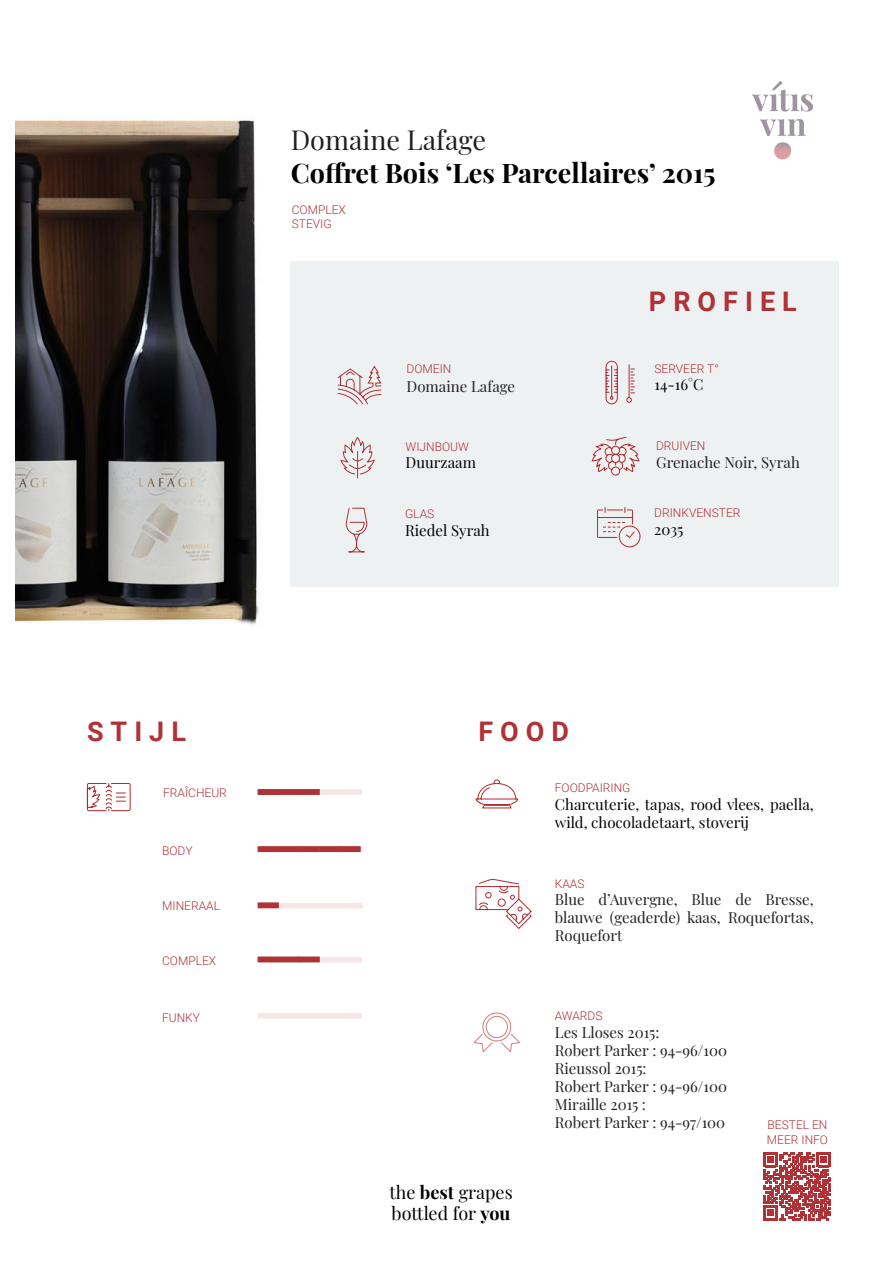
<style>
.page{position:relative;width:893px;height:1263px;background:#fff}
.page>*{position:absolute;margin:0;border:0;box-sizing:border-box;transform-origin:0 0}
.t1{font:700 27px "Playfair Display";color:#000001}
.t2{font:700 27px "Roboto";letter-spacing:.26em;color:#b03136}
.t3{font:27px "Playfair Display";color:#231f20}
.t4{font:18px/21.6px "Playfair Display";color:#000001}
.t5{font:15px/18px "Playfair Display";color:#231f20;text-align:justify}
.t6{font:15px/18px "Playfair Display";color:#000001}
.t7{font:300 12px/14.4px "Roboto";color:#b03136}
.s1{font-weight:700}
</style>
<div class="page">
<img style="left:752px;top:81px;width:61px;height:79px">
<div style="left:290px;top:261px;width:549px;height:325px;background:#edf1f2"></div>
<img style="left:16px;top:118px;width:243px;height:674px">
<svg style="left:337px;top:365px;width:45px;height:40px"></svg>
<svg style="left:340px;top:437px;width:35px;height:42px"></svg>
<svg style="left:591px;top:437px;width:49px;height:39px"></svg>
<svg style="left:605px;top:360px;width:30px;height:45px"></svg>
<svg style="left:345px;top:507px;width:23px;height:46px"></svg>
<svg style="left:597px;top:507px;width:44px;height:41px"></svg>
<div style="left:258px;top:789px;width:104px;height:6px;background:#f6e8e8"></div>
<svg style="left:86px;top:783px;width:45px;height:28px"></svg>
<div style="left:258px;top:903px;width:105px;height:5px;background:#f6e8e8"></div>
<div style="left:258px;top:1013px;width:104px;height:6px;background:#f6e8e8"></div>
<svg style="left:258px;top:957px;width:104px;height:6px"></svg>
<svg style="left:258px;top:789px;width:20px;height:6px"></svg>
<div style="left:258px;top:846px;width:104px;height:6px;background:#f6e8e8"></div>
<svg style="left:278px;top:789px;width:20px;height:6px"></svg>
<svg style="left:298px;top:789px;width:22px;height:6px"></svg>
<svg style="left:258px;top:846px;width:20px;height:6px"></svg>
<svg style="left:278px;top:846px;width:20px;height:6px"></svg>
<svg style="left:298px;top:846px;width:21px;height:6px"></svg>
<svg style="left:319px;top:846px;width:20px;height:6px"></svg>
<svg style="left:339px;top:846px;width:22px;height:6px"></svg>
<svg style="left:258px;top:902px;width:21px;height:6px"></svg>
<svg style="left:258px;top:956px;width:20px;height:6px"></svg>
<svg style="left:278px;top:956px;width:20px;height:6px"></svg>
<svg style="left:298px;top:956px;width:22px;height:6px"></svg>
<svg style="left:475px;top:779px;width:44px;height:30px"></svg>
<svg style="left:475px;top:878px;width:57px;height:51px"></svg>
<svg style="left:473px;top:1012px;width:47px;height:40px"></svg>
<svg style="left:763px;top:1153px;width:68px;height:67px"></svg>
<p class="t3" style="left:291px;top:119px;width:197px">Domaine Lafage</p>
<p class="t1" style="left:291px;top:151px;width:426px">Coffret Bois ‘Les Parcellaires’ 2015</p>
<p class="t7" style="left:292px;top:202px;width:56px">COMPLEX<br>STEVIG</p>
<p class="t7" style="left:407px;top:361px;width:46px">DOMEIN</p>
<p class="t2" style="left:649px;top:283px;width:149px">PROFIEL</p>
<p class="t7" style="left:654px;top:361px;width:66px">SERVEER T°</p>
<p class="t5" style="left:407px;top:376px;width:110px">Domaine Lafage</p>
<p class="t6" style="left:654px;top:375px;width:50px">14-16°C</p>
<p class="t7" style="left:406px;top:439px;width:65px">WIJNBOUW</p>
<p class="t6" style="left:406px;top:452px;width:72px">Duurzaam</p>
<p class="t7" style="left:656px;top:438px;width:51px">DRUIVEN</p>
<p class="t5" style="left:656px;top:452px;width:145px">Grenache Noir, Syrah</p>
<p class="t7" style="left:405px;top:506px;width:31px">GLAS</p>
<p class="t7" style="left:654px;top:505px;width:88px">DRINKVENSTER</p>
<p class="t6" style="left:405px;top:520px;width:86px">Riedel Syrah</p>
<p class="t6" style="left:654px;top:519px;width:31px">2035</p>
<p class="t2" style="left:87px;top:713px;width:100px">STIJL</p>
<p class="t2" style="left:478px;top:713px;width:92px">FOOD</p>
<p class="t7" style="left:163px;top:785px;width:65px">FRAÎCHEUR</p>
<p class="t7" style="left:162px;top:842px;width:32px">BODY</p>
<p class="t7" style="left:162px;top:898px;width:59px">MINERAAL</p>
<p class="t7" style="left:162px;top:953px;width:56px">COMPLEX</p>
<p class="t7" style="left:162px;top:1010px;width:39px">FUNKY</p>
<p class="t4" style="left:389px;top:1180px;width:125px">the <span class="s1">best</span> grapes bottled for <span class="s1">you</span></p>
<p class="t7" style="left:555px;top:780px;width:77px">FOODPAIRING</p>
<p class="t6" style="left:555px;top:794px;width:260px">Charcuterie, tapas, rood vlees, paella, wild, chocoladetaart, stoverij</p>
<p class="t7" style="left:555px;top:876px;width:31px">KAAS</p>
<p class="t5" style="left:555px;top:889px;width:260px">Blue d’Auvergne, Blue de Bresse, blauwe (geaderde) kaas, Roquefortas, Roquefort</p>
<p class="t7" style="left:555px;top:1008px;width:49px">AWARDS</p>
<p class="t5" style="left:555px;top:1022px;width:106px">Les Lloses 2015:</p>
<p class="t5" style="left:555px;top:1040px;width:174px">Robert Parker : 94-96/100</p>
<p class="t5" style="left:555px;top:1058px;width:93px">Rieussol 2015:</p>
<p class="t5" style="left:555px;top:1076px;width:174px">Robert Parker : 94-96/100</p>
<p class="t5" style="left:555px;top:1094px;width:93px">Miraille 2015 :</p>
<p class="t5" style="left:555px;top:1112px;width:172px">Robert Parker : 94-97/100</p>
<p class="t7" style="left:767px;top:1117px;width:63px">BESTEL EN<br>MEER INFO</p>
</div>
